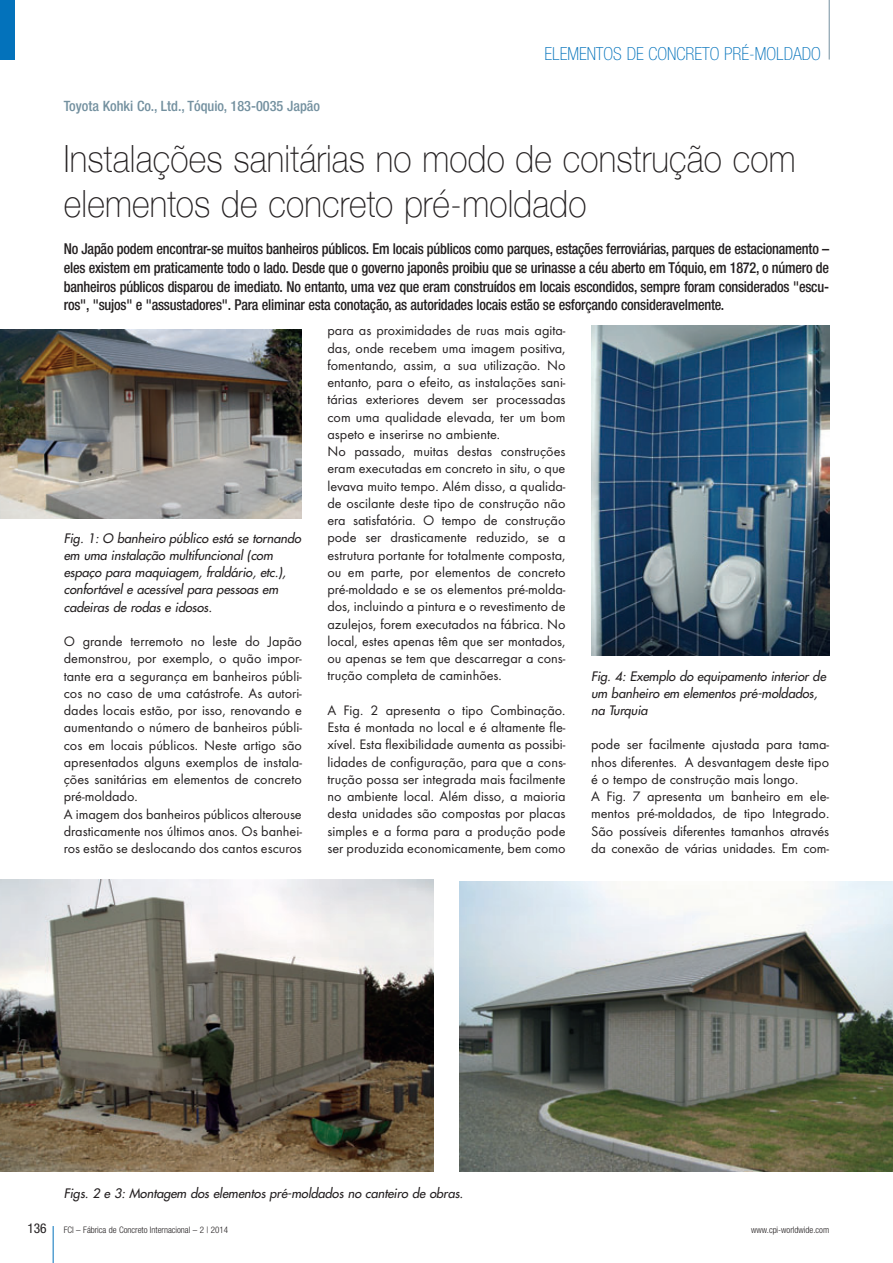
<style>
.page{position:relative;width:893px;height:1263px;background:#fff}
.page>*{position:absolute;margin:0;border:0;box-sizing:border-box;transform-origin:0 0}
.t1{font:100 37.5px/45px "Helvetica Neue";letter-spacing:.005em;color:#231f20;scale:.9 1}
.t2{font:100 condensed 18px "Helvetica Neue";color:#0372bb}
.t3{font:500 condensed 15px/18.8px "Helvetica Neue";letter-spacing:-.015em;color:#231f20;text-align:justify;scale:.95 1}
.t4{font:14.25px/17.2px "Futura T";color:#231f20}
.t5{font:500 condensed 14.25px "Helvetica Neue";color:#73909f}
.t6{font:condensed 13.5px "Helvetica Neue";color:#231f20}
.t7{font:italic 12.75px/17.2px "Futura";color:#231f20}
.t8{font:300 condensed 9px "Helvetica Neue";color:#231f20}
</style>
<div class="page">
<hr style="left:53px;top:1226px;width:1px;height:37px;background:#0372bb">
<hr style="left:829px;top:0;width:1px;height:60px;background:#73909f">
<div style="left:0;top:0;width:15px;height:60px;background:#0372bb"></div>
<img style="left:0;top:330px;width:302px;height:189px">
<img style="left:591px;top:326px;width:238px;height:329px">
<img style="left:0;top:879px;width:434px;height:293px">
<img style="left:459px;top:881px;width:434px;height:291px">
<p class="t5" style="left:64px;top:97px;width:258px">Toyota Kohki Co., Ltd., Tóquio, 183-0035 Japão</p>
<p class="t2" style="left:544px;top:43px;width:278px">ELEMENTOS DE CONCRETO PRÉ-MOLDADO</p>
<h1 class="t1" style="left:64px;top:136px;width:815px">Instalações sanitárias no modo de construção com elementos de concreto pré-moldado</h1>
<p class="t3" style="left:64px;top:239px;width:807px">No Japão podem encontrar-se muitos banheiros públicos. Em locais públicos como parques, estações ferroviárias, parques de estacionamento – eles existem em praticamente todo o lado. Desde que o governo japonês proibiu que se urinasse a céu aberto em Tóquio, em 1872, o número de banheiros públicos disparou de imediato. No entanto, uma vez que eram construídos em locais escondidos, sempre foram considerados "escu&shy;ros", "sujos" e "assustadores". Para eliminar esta conotação, as autoridades locais estão se esforçando consideravelmente.</p>
<p class="t7" style="left:64px;top:529px;width:241px">Fig. 1: O banheiro público está se tornando em uma instalação multifuncional (com espaço para maquiagem, fraldário, etc.), confortável e acessível para pessoas em cadeiras de rodas e idosos.</p>
<p class="t4" style="left:64px;top:633px;width:240px">O grande terremoto no leste do Japão demonstrou, por exemplo, o quão impor&shy;tante era a segurança em banheiros públi&shy;cos no caso de uma catástrofe. As autori&shy;dades locais estão, por isso, renovando e aumentando o número de banheiros públi&shy;cos em locais públicos. Neste artigo são apresentados alguns exemplos de instala&shy;ções sanitárias em elementos de concreto pré-moldado.<br>A imagem dos banheiros públicos alterouse drasticamente nos últimos anos. Os banhei&shy;ros estão se deslocando dos cantos escuros</p>
<p class="t4" style="left:327px;top:322px;width:240px">para as proximidades de ruas mais agita&shy;das, onde recebem uma imagem positiva, fomentando, assim, a sua utilização. No entanto, para o efeito, as instalações sani&shy;tárias exteriores devem ser processadas com uma qualidade elevada, ter um bom aspeto e inserirse no ambiente.<br>No passado, muitas destas construções eram executadas em concreto in situ, o que levava muito tempo. Além disso, a qualida&shy;de oscilante deste tipo de construção não era satisfatória. O tempo de construção pode ser drasticamente reduzido, se a estrutura portante for totalmente composta, ou em parte, por elementos de concreto pré-moldado e se os elementos pré-molda&shy;dos, incluindo a pintura e o revestimento de azulejos, forem executados na fábrica. No local, estes apenas têm que ser montados, ou apenas se tem que descarregar a cons&shy;trução completa de caminhões.</p>
<p class="t4" style="left:327px;top:701px;width:240px;text-align:justify">A Fig. 2 apresenta o tipo Combinação.<br>Esta é montada no local e é altamente fle&shy;xível. Esta flexibilidade aumenta as possibi&shy;lidades de configuração, para que a cons&shy;trução possa ser integrada mais facilmente no ambiente local. Além disso, a maioria desta unidades são compostas por placas simples e a forma para a produção pode ser produzida economicamente, bem como</p>
<p class="t7" style="left:591px;top:667px;width:239px">Fig. 4: Exemplo do equipamento interior de um banheiro em elementos pré-moldados, na Turquia</p>
<p class="t4" style="left:591px;top:736px;width:240px">pode ser facilmente ajustada para tama&shy;nhos diferentes. A desvantagem deste tipo é o tempo de construção mais longo.<br>A Fig. 7 apresenta um banheiro em ele&shy;mentos pré-moldados, de tipo Integrado.<br>São possíveis diferentes tamanhos através da conexão de várias unidades. Em com-</p>
<p class="t7" style="left:64px;top:1185px;width:404px">Figs. 2 e 3: Montagem dos elementos pré-moldados no canteiro de obras.</p>
<p class="t6" style="left:27px;top:1220px;width:21px">136</p>
<p class="t8" style="left:64px;top:1224px;width:166px">FCI – Fábrica de Concreto Internacional – 2 | 2014</p>
<p class="t8" style="left:751px;top:1224px;width:79px">www.cpi-worldwide.com</p>
</div>
